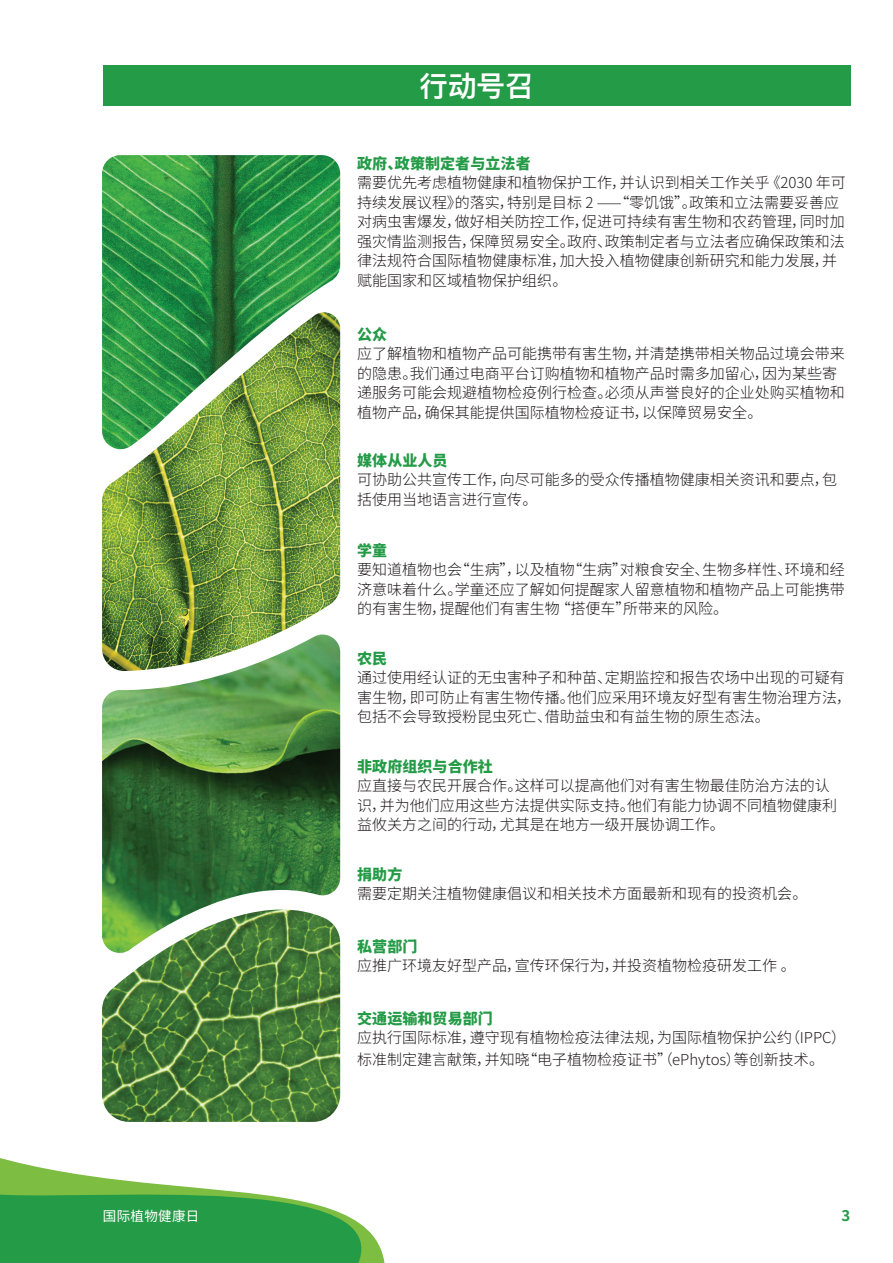
<style>
.page{position:relative;width:893px;height:1263px;background:#fff}
.page>*{position:absolute;margin:0;border:0;box-sizing:border-box;transform-origin:0 0}
.t1{font:600 28.5px "Ping Fang SC";color:#fff}
.t2{font:100 15px/19.5px "Noto Sans SC";color:#231f20}
.t3{font:100 15px "Noto Sans SC";letter-spacing:.005em;color:#249b47}
.t4{font:100 13.5px "Noto Sans SC";letter-spacing:.025em;color:#fff}
</style>
<div class="page">
<svg style="left:0;top:1159px;width:385px;height:104px"></svg>
<div style="left:103px;top:66px;width:747px;height:40px;background:#249b47"></div>
<img style="left:102px;top:958px;width:238px;height:164px">
<img style="left:102px;top:671px;width:238px;height:283px">
<img style="left:102px;top:454px;width:238px;height:217px">
<img style="left:102px;top:155px;width:238px;height:296px">
<h1 class="t1" style="left:420px;top:68px;width:115px">行动号召</h1>
<p class="t3" style="left:357px;top:155px;width:175px">政府、政策制定者与立法者</p>
<p class="t2" style="left:357px;top:173px;width:490px">需要优先考虑植物健康和植物保护工作，并认识到相关工作关乎 《2030 年可持续发展议程》的落实，特别是目标 2 ——“零饥饿”。政策和立法需要妥善应对病虫害爆发，做好相关防控工作，促进可持续有害生物和农药管理，同时加强灾情监测报告，保障贸易安全。政府、政策制定者与立法者应确保政策和法律法规符合国际植物健康标准，加大投入植物健康创新研究和能力发展，并赋能国家和区域植物保护组织。</p>
<p class="t3" style="left:357px;top:326px;width:32px">公众</p>
<p class="t2" style="left:357px;top:344px;width:489px">应了解植物和植物产品可能携带有害生物，并清楚携带相关物品过境会带来的隐患。我们通过电商平台订购植物和植物产品时需多加留心，因为某些寄递服务可能会规避植物检疫例行检查。必须从声誉良好的企业处购买植物和植物产品，确保其能提供国际植物检疫证书，以保障贸易安全。</p>
<p class="t3" style="left:357px;top:452px;width:92px">媒体从业人员</p>
<p class="t2" style="left:357px;top:470px;width:482px">可协助公共宣传工作，向尽可能多的受众传播植物健康相关资讯和要点，包括使用当地语言进行宣传。</p>
<p class="t3" style="left:357px;top:542px;width:32px">学童</p>
<p class="t2" style="left:357px;top:560px;width:489px;text-align:justify">要知道植物也会“生病”，以及植物“生病”对粮食安全、生物多样性、环境和经济意味着什么。学童还应了解如何提醒家人留意植物和植物产品上可能携带的有害生物，提醒他们有害生物 “搭便车”所带来的风险。</p>
<p class="t3" style="left:357px;top:650px;width:32px">农民</p>
<p class="t2" style="left:357px;top:668px;width:496px">通过使用经认证的无虫害种子和种苗、定期监控和报告农场中出现的可疑有害生物，即可防止有害生物传播。他们应采用环境友好型有害生物治理方法，包括不会导致授粉昆虫死亡、借助益虫和有益生物的原生态法。</p>
<p class="t3" style="left:357px;top:758px;width:137px">非政府组织与合作社</p>
<p class="t2" style="left:357px;top:776px;width:482px">应直接与农民开展合作。这样可以提高他们对有害生物最佳防治方法的认识，并为他们应用这些方法提供实际支持。他们有能力协调不同植物健康利益攸关方之间的行动，尤其是在地方一级开展协调工作。</p>
<p class="t3" style="left:357px;top:866px;width:47px">捐助方</p>
<p class="t2" style="left:357px;top:884px;width:452px">需要定期关注植物健康倡议和相关技术方面最新和现有的投资机会。</p>
<p class="t3" style="left:357px;top:938px;width:62px">私营部门</p>
<p class="t2" style="left:357px;top:956px;width:440px">应推广环境友好型产品，宣传环保行为，并投资植物检疫研发工作 。</p>
<p class="t3" style="left:357px;top:1010px;width:137px">交通运输和贸易部门</p>
<p class="t2" style="left:357px;top:1027px;width:490px;line-height:21.6px">应执行国际标准，遵守现有植物检疫法律法规，为国际植物保护公约（IPPC）标准制定建言献策，并知晓“电子植物检疫证书”（ePhytos）等创新技术。</p>
<p class="t4" style="left:103px;top:1208px;width:98px">国际植物健康日</p>
<p class="t3" style="left:842px;top:1207px;width:10px">3</p>
</div>
